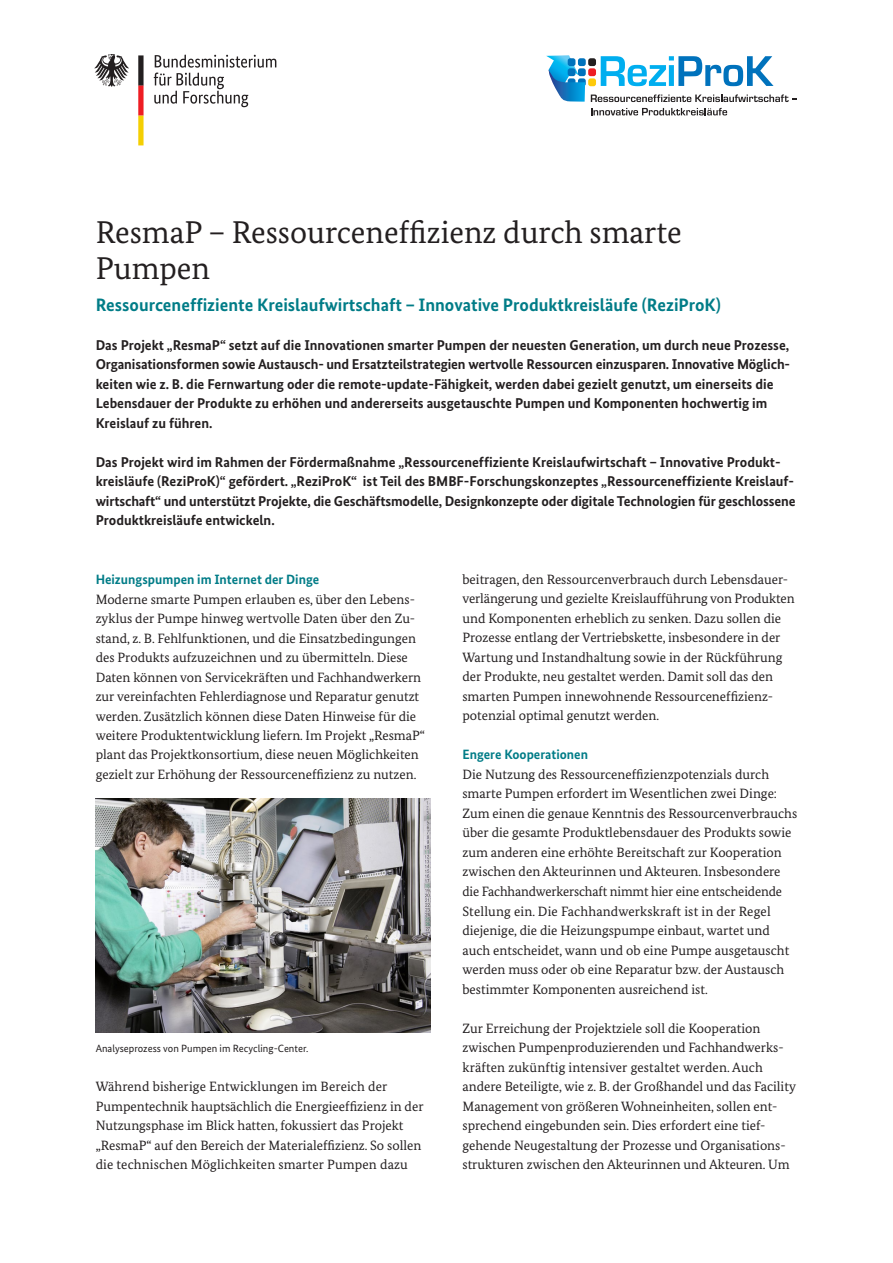
<style>
.page{position:relative;width:893px;height:1263px;background:#fff}
.page>*{position:absolute;margin:0;border:0;box-sizing:border-box;transform-origin:0 0}
.t1{font:31.5px/36px "Bundes Serif";color:#231f20}
.t2{font:700 18px "Bundes Sans";color:#007c87}
.t3{font:700 14.25px/19.5px "Bundes Sans";color:#231f20}
.t4{font:13.5px/19.5px "Bundes Serif";color:#231f20}
.t5{font:700 13.5px "Bundes Sans";color:#007c87}
.t6{font:10.5px "Bundes Sans";color:#231f20}
</style>
<div class="page">
<img style="left:96px;top:798px;width:335px;height:234px">
<svg style="left:601px;top:56px;width:172px;height:30px"></svg>
<div style="left:588px;top:58px;width:8px;height:8px;background:#231f20;border-radius:2px"></div>
<div style="left:588px;top:68px;width:8px;height:8px;background:#ee1d23;border-radius:2px"></div>
<div style="left:588px;top:78px;width:8px;height:8px;background:#feca0a;border-radius:2px"></div>
<svg style="left:546px;top:55px;width:39px;height:47px"></svg>
<svg style="left:591px;top:94px;width:206px;height:8px"></svg>
<svg style="left:591px;top:108px;width:136px;height:7px"></svg>
<svg style="left:154px;top:55px;width:122px;height:52px"></svg>
<svg style="left:94px;top:54px;width:35px;height:33px"></svg>
<svg style="left:138px;top:55px;width:6px;height:90px"></svg>
<h1 class="t1" style="left:96px;top:214px;width:588px">ResmaP – Ressourceneffizienz durch smarte<br>Pumpen</h1>
<h2 class="t2" style="left:96px;top:294px;width:627px">Ressourceneffiziente Kreislaufwirtschaft – Innovative Produktkreisläufe (ReziProK)</h2>
<p class="t3" style="left:96px;top:335px;width:695px">Das Projekt „ResmaP“ setzt auf die Innovationen smarter Pumpen der neuesten Generation, um durch neue Prozesse, Organisationsformen sowie Austausch- und Ersatzteilstrategien wertvolle Ressourcen einzusparen. Innovative Möglich&shy;keiten wie z. B. die Fernwartung oder die remote-update-Fähigkeit, werden dabei gezielt genutzt, um einerseits die Lebensdauer der Produkte zu erhöhen und andererseits ausgetauschte Pumpen und Komponenten hochwertig im Kreislauf zu führen.</p>
<p class="t3" style="left:96px;top:452px;width:701px">Das Projekt wird im Rahmen der Fördermaßnahme „Ressourceneffiziente Kreislaufwirtschaft – Innovative Produkt&shy;kreisläufe (ReziProK)“ gefördert. „ReziProK“ ist Teil des BMBF-Forschungskonzeptes „Ressourceneffiziente Kreislauf&shy;wirtschaft“ und unterstützt Projekte, die Geschäftsmodelle, Designkonzepte oder digitale Technologien für geschlossene Produktkreisläufe entwickeln.</p>
<p class="t5" style="left:96px;top:571px;width:225px">Heizungspumpen im Internet der Dinge</p>
<p class="t4" style="left:96px;top:589px;width:331px">Moderne smarte Pumpen erlauben es, über den Lebens&shy;zyklus der Pumpe hinweg wertvolle Daten über den Zu&shy;stand, z. B. Fehlfunktionen, und die Einsatzbedingungen des Produkts aufzuzeichnen und zu übermitteln. Diese Daten können von Servicekräften und Fachhandwerkern zur vereinfachten Fehlerdiagnose und Reparatur genutzt werden. Zusätzlich können diese Daten Hinweise für die weitere Produktentwicklung liefern. Im Projekt „ResmaP“ plant das Projektkonsortium, diese neuen Möglichkeiten gezielt zur Erhöhung der Ressourceneffizienz zu nutzen.</p>
<p class="t6" style="left:96px;top:1042px;width:214px">Analyseprozess von Pumpen im Recycling-Center.</p>
<p class="t4" style="left:96px;top:1076px;width:329px">Während bisherige Entwicklungen im Bereich der Pumpentechnik hauptsächlich die Energieeffizienz in der Nutzungsphase im Blick hatten, fokussiert das Projekt „ResmaP“ auf den Bereich der Materialeffizienz. So sollen die technischen Möglichkeiten smarter Pumpen dazu</p>
<p class="t4" style="left:462px;top:569px;width:334px">beitragen, den Ressourcenverbrauch durch Lebensdauer&shy;verlängerung und gezielte Kreislaufführung von Produkten und Komponenten erheblich zu senken. Dazu sollen die Prozesse entlang der Vertriebskette, insbesondere in der Wartung und Instandhaltung sowie in der Rückführung der Produkte, neu gestaltet werden. Damit soll das den smarten Pumpen innewohnende Ressourceneffizienz&shy;potenzial optimal genutzt werden.</p>
<p class="t5" style="left:462px;top:746px;width:127px">Engere Kooperationen</p>
<p class="t4" style="left:462px;top:764px;width:336px">Die Nutzung des Ressourceneffizienzpotenzials durch smarte Pumpen erfordert im Wesentlichen zwei Dinge:<br>Zum einen die genaue Kenntnis des Ressourcenverbrauchs über die gesamte Produktlebensdauer des Produkts sowie zum anderen eine erhöhte Bereitschaft zur Kooperation zwischen den Akteurinnen und Akteuren. Insbesondere die Fachhandwerkerschaft nimmt hier eine entscheidende Stellung ein. Die Fachhandwerkskraft ist in der Regel diejenige, die die Heizungspumpe einbaut, wartet und auch entscheidet, wann und ob eine Pumpe ausgetauscht werden muss oder ob eine Reparatur bzw. der Austausch bestimmter Komponenten ausreichend ist.</p>
<p class="t4" style="left:462px;top:1018px;width:335px">Zur Erreichung der Projektziele soll die Kooperation zwischen Pumpenproduzierenden und Fachhandwerks&shy;kräften zukünftig intensiver gestaltet werden. Auch andere Beteiligte, wie z. B. der Großhandel und das Facility Management von größeren Wohneinheiten, sollen ent&shy;sprechend eingebunden sein. Dies erfordert eine tief&shy;gehende Neugestaltung der Prozesse und Organisations&shy;strukturen zwischen den Akteurinnen und Akteuren. Um</p>
</div>
